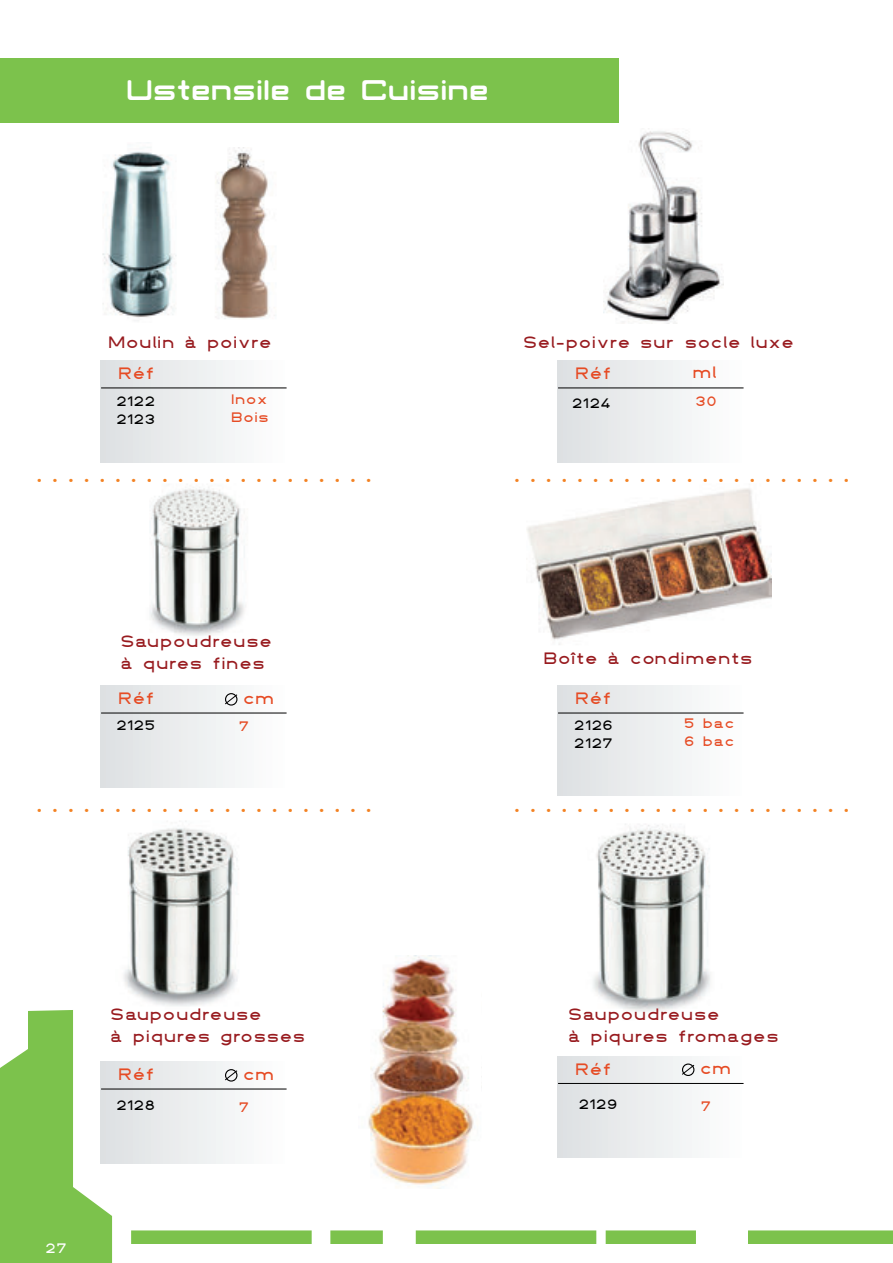
<style>
.page{position:relative;width:893px;height:1263px;background:#fff}
.page>*{position:absolute;margin:0;border:0;box-sizing:border-box;transform-origin:0 0}
.t1{font:300 40.5px "Arista 2.0";color:#f38223}
.t2{font:37.05px "Classic Robot";color:#fff}
.t3{font:18px/21.6px "DIN1451 fette Breitschrift 1936";color:#981b1f}
.t4{font:18px "DIN1451 fette Breitschrift 1936";color:#e64b24}
.t5{font:15px/18px "DIN1451 fette Breitschrift 1936";color:#000}
.t6{font:15px/18px "DIN1451 fette Breitschrift 1936";color:#e64b24}
.t7{font:15px "DIN1451 fette Breitschrift 1936";color:#fff}
</style>
<div class="page">
<img style="left:527px;top:488px;width:244px;height:157px">
<div style="left:101px;top:361px;width:185px;height:101px;background:linear-gradient(to right,#dadee0,#fbfbfb)"></div>
<hr style="left:101px;top:388px;width:185px;height:1px;background:#000">
<div style="left:101px;top:686px;width:185px;height:101px;background:linear-gradient(to right,#dbdee0,#fbfcfc)"></div>
<div style="left:225px;top:693px;width:12px;height:13px;border:1px solid #000;border-radius:50%"></div>
<svg style="left:224px;top:694px;width:14px;height:11px"></svg>
<hr style="left:101px;top:713px;width:185px;height:1px;background:#000">
<div style="left:101px;top:1062px;width:185px;height:101px;background:linear-gradient(to right,#dbdee0,#fbfcfc)"></div>
<div style="left:225px;top:1069px;width:12px;height:13px;border:1px solid #000;border-radius:50%"></div>
<svg style="left:224px;top:1070px;width:14px;height:11px"></svg>
<hr style="left:101px;top:1089px;width:185px;height:1px;background:#000">
<div style="left:558px;top:1056px;width:185px;height:102px;background:linear-gradient(to right,#dde0e2,#fdfefe)"></div>
<div style="left:682px;top:1064px;width:12px;height:12px;border:1px solid #000;border-radius:50%"></div>
<svg style="left:681px;top:1064px;width:14px;height:11px"></svg>
<hr style="left:558px;top:1083px;width:185px;height:1px;background:#000">
<div style="left:558px;top:686px;width:185px;height:110px;background:linear-gradient(to right,#dbdee0,#fbfcfc)"></div>
<hr style="left:558px;top:713px;width:185px;height:1px;background:#000">
<div style="left:558px;top:361px;width:185px;height:101px;background:linear-gradient(to right,#dadee0,#fbfbfb)"></div>
<hr style="left:558px;top:388px;width:185px;height:1px;background:#000">
<img style="left:593px;top:824px;width:117px;height:188px">
<img style="left:124px;top:821px;width:115px;height:185px">
<img style="left:215px;top:147px;width:60px;height:172px">
<img style="left:150px;top:487px;width:95px;height:149px">
<img style="left:604px;top:131px;width:119px;height:193px">
<img style="left:102px;top:147px;width:74px;height:174px">
<img style="left:368px;top:956px;width:106px;height:232px">
<div style="left:0;top:58px;width:618px;height:65px;background:#7cc24c"></div>
<svg style="left:0;top:1010px;width:112px;height:253px"></svg>
<svg style="left:131px;top:1230px;width:761px;height:14px;background:#93cc6b"></svg>
<p class="t2" style="left:128px;top:69px;width:364px">Ustensile de Cuisine</p>
<p class="t3" style="left:108px;top:330px;width:165px">Moulin à poivre</p>
<p class="t3" style="left:523px;top:330px;width:273px">Sel-poivre sur socle luxe</p>
<p class="t4" style="left:574px;top:362px;width:38px">Réf</p>
<p class="t4" style="left:692px;top:361px;width:26px">ml</p>
<p class="t6" style="left:695px;top:391px;width:23px">30</p>
<p class="t4" style="left:118px;top:362px;width:38px">Réf</p>
<p class="t6" style="left:231px;top:389px;width:40px">Inox<br>Bois</p>
<p class="t5" style="left:116px;top:391px;width:41px">2122</p>
<p class="t5" style="left:571px;top:393px;width:41px">2124</p>
<p class="t5" style="left:116px;top:409px;width:41px">2123</p>
<p class="t1" style="left:37px;top:441px;width:336px">. . . . . . . . . . . . . . . . . . . . . .</p>
<p class="t1" style="left:514px;top:441px;width:336px">. . . . . . . . . . . . . . . . . . . . . .</p>
<p class="t3" style="left:120px;top:629px;width:154px">Saupoudreuse à qures fines</p>
<p class="t4" style="left:118px;top:687px;width:38px">Réf</p>
<p class="t4" style="left:243px;top:687px;width:33px">cm</p>
<p class="t3" style="left:543px;top:646px;width:211px">Boîte à condiments</p>
<p class="t4" style="left:574px;top:687px;width:38px">Réf</p>
<p class="t5" style="left:116px;top:716px;width:41px">2125</p>
<p class="t5" style="left:573px;top:716px;width:41px">2126<br>2127</p>
<p class="t6" style="left:238px;top:716px;width:12px">7</p>
<p class="t6" style="left:683px;top:713px;width:52px">5 bac<br>6 bac</p>
<p class="t1" style="left:37px;top:770px;width:336px">. . . . . . . . . . . . . . . . . . . . . .</p>
<p class="t1" style="left:514px;top:770px;width:336px">. . . . . . . . . . . . . . . . . . . . . .</p>
<p class="t3" style="left:110px;top:1002px;width:197px">Saupoudreuse<br>à piqures grosses</p>
<p class="t4" style="left:118px;top:1063px;width:38px">Réf</p>
<p class="t4" style="left:243px;top:1063px;width:33px">cm</p>
<p class="t3" style="left:567px;top:1003px;width:213px">Saupoudreuse<br>à piqures fromages</p>
<p class="t4" style="left:574px;top:1058px;width:38px">Réf</p>
<p class="t4" style="left:699px;top:1057px;width:33px">cm</p>
<p class="t5" style="left:116px;top:1095px;width:41px">2128</p>
<p class="t5" style="left:578px;top:1094px;width:41px">2129</p>
<p class="t6" style="left:238px;top:1098px;width:12px">7</p>
<p class="t6" style="left:700px;top:1096px;width:12px">7</p>
<p class="t7" style="left:45px;top:1238px;width:23px">27</p>
</div>
